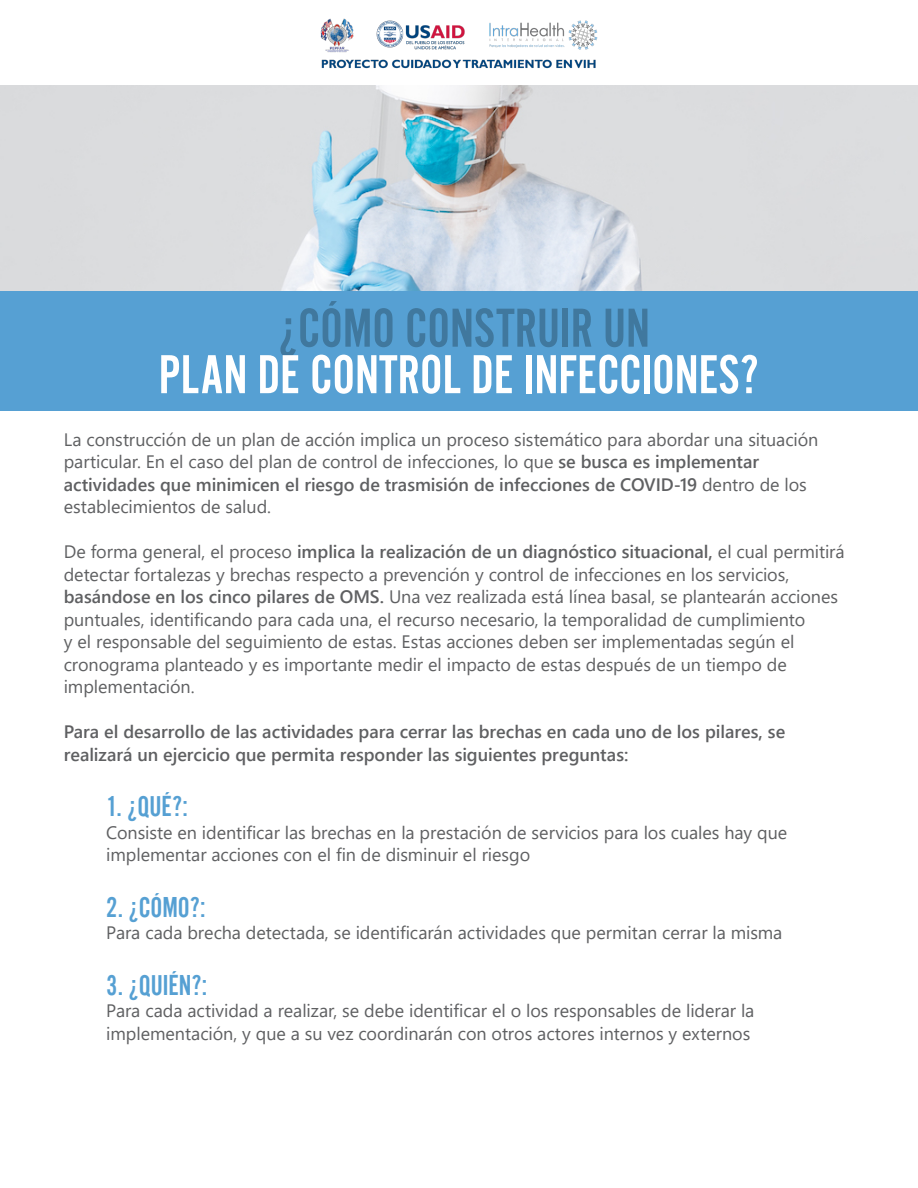
<style>
.page{position:relative;width:918px;height:1188px;background:#fff}
.page>*{position:absolute;margin:0;border:0;box-sizing:border-box;transform-origin:0 0}
.t1{font:57px "Alternate Got No 2 D";color:#fff}
.t2{font:57px "Alternate Got No 2 D";color:#40789e}
.t3{font:30px "Alternate Got No 2 D";color:#56a0d3}
.t4{font:18px/22.5px "Segoe UI";letter-spacing:-.005em;color:#5f6062}
.t5{font:600 18px/22.5px "Segoe UI";color:#5f6062}
.s1{font-weight:600}
</style>
<div class="page">
<div style="left:0;top:291px;width:918px;height:120px;background:#56a0d3"></div>
<img style="left:320px;top:18px;width:278px;height:51px">
<img style="left:0;top:85px;width:918px;height:206px">
<h1 class="t2" style="left:278px;top:298px;width:373px">¿CÓMO CONSTRUIR UN</h1>
<h1 class="t1" style="left:159px;top:345px;width:602px">PLAN DE CONTROL DE INFECCIONES?</h1>
<p class="t4" style="left:64px;top:428px;width:756px">La construcción de un plan de acción implica un proceso sistemático para abordar una situación particular. En el caso del plan de control de infecciones, lo que <span class="s1">se busca es implementar actividades que minimicen el riesgo de trasmisión de infecciones de COVID-19</span> dentro de los establecimientos de salud.</p>
<p class="t4" style="left:64px;top:540px;width:782px">De forma general, el proceso <span class="s1">implica la realización de un diagnóstico situacional,</span> el cual permitirá detectar fortalezas y brechas respecto a prevención y control de infecciones en los servicios, <span class="s1">basándose en los cinco pilares de OMS.</span> Una vez realizada está línea basal, se plantearán acciones puntuales, identificando para cada una, el recurso necesario, la temporalidad de cumplimiento<br>y el responsable del seguimiento de estas. Estas acciones deben ser implementadas según el cronograma planteado y es importante medir el impacto de estas después de un tiempo de implementación.</p>
<p class="t5" style="left:64px;top:720px;width:723px">Para el desarrollo de las actividades para cerrar las brechas en cada uno de los pilares, se realizará un ejercicio que permita responder las siguientes preguntas:</p>
<h2 class="t3" style="left:106px;top:791px;width:83px">1. ¿QUÉ?:</h2>
<p class="t4" style="left:106px;top:821px;width:682px">Consiste en identificar las brechas en la prestación de servicios para los cuales hay que implementar acciones con el fin de disminuir el riesgo</p>
<h2 class="t3" style="left:106px;top:891px;width:101px">2. ¿CÓMO?:</h2>
<p class="t4" style="left:106px;top:921px;width:678px">Para cada brecha detectada, se identificarán actividades que permitan cerrar la misma</p>
<h2 class="t3" style="left:106px;top:969px;width:102px">3. ¿QUIÉN?:</h2>
<p class="t4" style="left:106px;top:999px;width:650px">Para cada actividad a realizar, se debe identificar el o los responsables de liderar la implementación, y que a su vez coordinarán con otros actores internos y externos</p>
</div>
